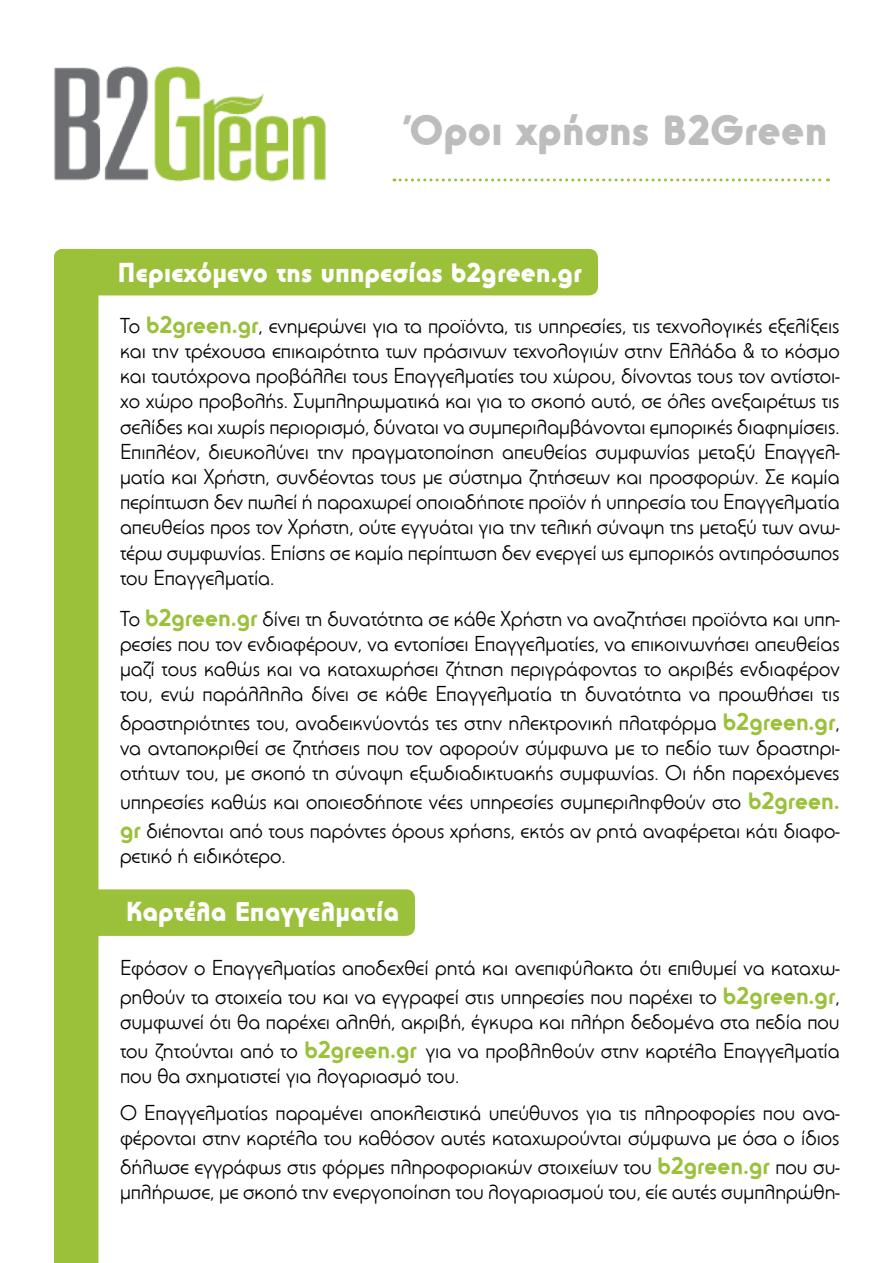
<style>
.page{position:relative;width:893px;height:1263px;background:#fff}
.page>*{position:absolute;margin:0;border:0;box-sizing:border-box;transform-origin:0 0}
.t1{font:900 42px "PF Universal";color:#bdbdbd}
.t2{font:900 27px "PF Universal";color:#fff}
.t3{font:21px/25.2px "PF Universal";color:#000}
.s1{font-weight:700;font-size:24px;color:#9bc13b}
</style>
<div class="page">
<div style="left:54px;top:249px;width:44px;height:1014px;background:#9bc13b"></div>
<img style="left:54px;top:66px;width:272px;height:116px">
<svg style="left:394px;top:178px;width:434px;height:3px"></svg>
<div style="left:54px;top:249px;width:544px;height:46px;background:#9bc13b;border-radius:9px"></div>
<div style="left:54px;top:889px;width:361px;height:47px;background:#9bc13b;border-radius:9px"></div>
<h1 class="t1" style="left:410px;top:104px;width:419px">Όροι χρήσης B2Green</h1>
<p class="t2" style="left:118px;top:256px;width:466px">Περιεχόμενο της υπηρεσίας b2green.gr</p>
<p class="t3" style="left:120px;top:313px;width:721px;text-align:justify">Το <span class="s1">b2green.gr</span>, ενημερώνει για τα προϊόντα, τις υπηρεσίες, τις τεχνολογικές εξελίξεις και την τρέχουσα επικαιρότητα των πράσινων τεχνολογιών στην Ελλάδα &amp; το κόσμο και ταυτόχρονα προβάλλει τους Επαγγελματίες του χώρου, δίνοντας τους τον αντίστοι&shy;χο χώρο προβολής. Συμπληρωματικά και για το σκοπό αυτό, σε όλες ανεξαιρέτως τις σελίδες και χωρίς περιορισμό, δύναται να συμπεριλαμβάνονται εμπορικές διαφημίσεις.<br>Επιπλέον, διευκολύνει την πραγματοποίηση απευθείας συμφωνίας μεταξύ Επαγγελ&shy;ματία και Χρήστη, συνδέοντας τους με σύστημα ζητήσεων και προσφορών. Σε καμία περίπτωση δεν πωλεί ή παραχωρεί οποιαδήποτε προϊόν ή υπηρεσία του Επαγγελματία απευθείας προς τον Χρήστη, ούτε εγγυάται για την τελική σύναψη της μεταξύ των ανω&shy;τέρω συμφωνίας. Επίσης σε καμία περίπτωση δεν ενεργεί ως εμπορικός αντιπρόσωπος του Επαγγελματία.</p>
<p class="t3" style="left:120px;top:605px;width:721px;text-align:justify">Το <span class="s1">b2green.gr</span> δίνει τη δυνατότητα σε κάθε Χρήστη να αναζητήσει προϊόντα και υπη&shy;ρεσίες που τον ενδιαφέρουν, να εντοπίσει Επαγγελματίες, να επικοινωνήσει απευθείας μαζί τους καθώς και να καταχωρήσει ζήτηση περιγράφοντας το ακριβές ενδιαφέρον του, ενώ παράλληλα δίνει σε κάθε Επαγγελματία τη δυνατότητα να προωθήσει τις</p>
<p class="t3" style="left:120px;top:710px;width:721px;text-align:justify">δραστηριότητες του, αναδεικνύοντάς τες στην ηλεκτρονική πλατφόρμα <span class="s1">b2green.gr</span>, να ανταποκριθεί σε ζητήσεις που τον αφορούν σύμφωνα με το πεδίο των δραστηρι&shy;οτήτων του, με σκοπό τη σύναψη εξωδιαδικτυακής συμφωνίας. Οι ήδη παρεχόμενες</p>
<p class="t3" style="left:120px;top:787px;width:721px;line-height:28.8px">υπηρεσίες καθώς και οποιεσδήποτε νέες υπηρεσίες συμπεριληφθούν στο <span class="s1">b2green. gr</span> διέπονται από τους παρόντες όρους χρήσης, εκτός αν ρητά αναφέρεται κάτι διαφο-</p>
<p class="t3" style="left:120px;top:843px;width:167px">ρετικό ή ειδικότερο.</p>
<p class="t2" style="left:126px;top:895px;width:274px">Καρτέλα Επαγγελματία</p>
<p class="t3" style="left:120px;top:953px;width:721px;line-height:28.8px">Εφόσον ο Επαγγελματίας αποδεχθεί ρητά και ανεπιφύλακτα ότι επιθυμεί να καταχω&shy;ρηθούν τα στοιχεία του και να εγγραφεί στις υπηρεσίες που παρέχει το <span class="s1">b2green.gr</span>,</p>
<p class="t3" style="left:120px;top:1007px;width:721px;line-height:28.8px">συμφωνεί ότι θα παρέχει αληθή, ακριβή, έγκυρα και πλήρη δεδομένα στα πεδία που του ζητούνται από το <span class="s1">b2green.gr</span> για να προβληθούν στην καρτέλα Επαγγελματία</p>
<p class="t3" style="left:120px;top:1057px;width:721px;line-height:37.2px">που θα σχηματιστεί για λογαριασμό του.<br>Ο Επαγγελματίας παραμένει αποκλειστικά υπεύθυνος για τις πληροφορίες που ανα-</p>
<p class="t3" style="left:120px;top:1123px;width:721px;line-height:28.8px">φέρονται στην καρτέλα του καθόσον αυτές καταχωρούνται σύμφωνα με όσα ο ίδιος δήλωσε εγγράφως στις φόρμες πληροφοριακών στοιχείων του <span class="s1">b2green.gr</span> που συ-</p>
<p class="t3" style="left:120px;top:1179px;width:721px">μπλήρωσε, με σκοπό την ενεργοποίηση του λογαριασμού του, είε αυτές συμπληρώθη-</p>
</div>
